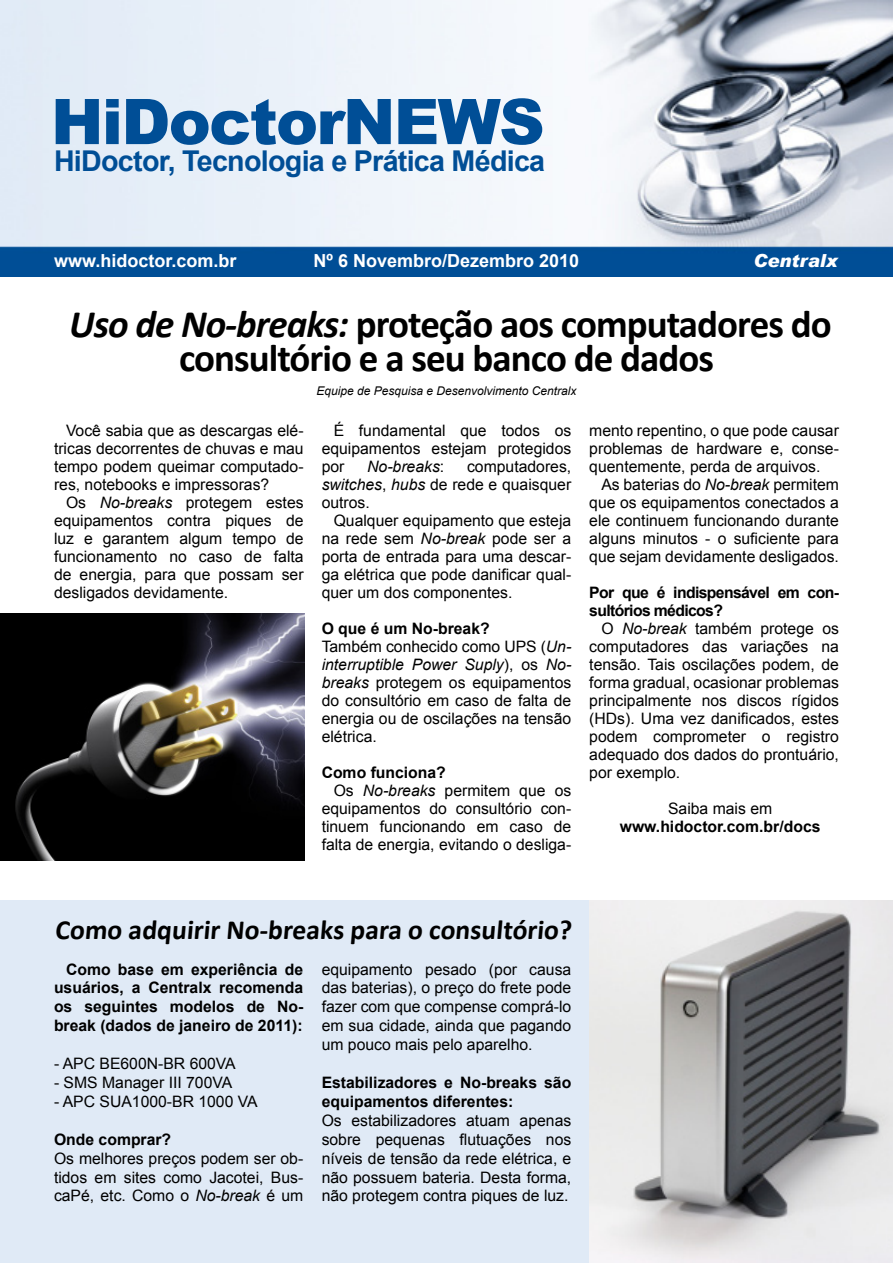
<style>
.page{position:relative;width:893px;height:1263px;background:#fff}
.page>*{position:absolute;margin:0;border:0;box-sizing:border-box;transform-origin:0 0}
.t1{font:900 63px "Arial";letter-spacing:-.025em;color:#004e96}
.t2{font:700 39px/34.5px "Calibri";letter-spacing:-.025em;color:#000;text-align:center}
.t3{font:700 28.65px "Arial";letter-spacing:-.025em;color:#004e96}
.t4{font:700 27.75px "Calibri";color:#000}
.t5{font:700 18px "Arial";color:#fff}
.t6{font:italic 900 18px "Arial";color:#fff}
.t7{font:15.75px/18px "Arial";color:#000;text-align:justify}
.t8{font:700 15.75px/18.9px "Arial";color:#000;text-align:justify}
.t9{font:700 15.75px/18px "Arial";letter-spacing:-.04em;color:#000}
.t10{font:italic 15.75px "Arial";color:#000}
.t11{font:italic 12px "Arial";color:#000}
.s1{font-style:italic}
.s2{font-weight:700}
.s3{font-style:normal}
</style>
<div class="page">
<img style="left:0;top:0;width:892px;height:276px">
<div style="left:0;top:900px;width:893px;height:363px;background:#e0eaf6"></div>
<img style="left:0;top:613px;width:304px;height:247px">
<img style="left:589px;top:900px;width:304px;height:363px">
<h1 class="t1" style="left:51px;top:87px;width:495px">HiDoctorNEWS</h1>
<h3 class="t3" style="left:54px;top:142px;width:493px">HiDoctor, Tecnologia e Prática Médica</h3>
<p class="t5" style="left:54px;top:249px;width:184px">www.hidoctor.com.br</p>
<p class="t5" style="left:314px;top:249px;width:267px">Nº 6 Novembro/Dezembro 2010</p>
<p class="t6" style="left:753px;top:250px;width:86px">Centralx</p>
<h2 class="t2" style="left:69px;top:307px;width:764px"><span class="s1">Uso de No-breaks:</span> proteção aos computadores do consultório e a seu banco de dados</h2>
<p class="t7" style="left:54px;top:422px;width:251px;text-indent:12px">Você sabia que as descargas elé&shy;tricas decorrentes de chuvas e mau tempo podem queimar computado&shy;res, notebooks e impressoras?</p>
<p class="t7" style="left:54px;top:494px;width:251px;text-indent:12px">Os <span class="s1">No-breaks</span> protegem estes equipamentos contra piques de luz e garantem algum tempo de funcionamento no caso de falta de energia, para que possam ser desligados devidamente.</p>
<p class="t11" style="left:316px;top:383px;width:262px">Equipe de Pesquisa e Desenvolvimento Centralx</p>
<p class="t7" style="left:322px;top:422px;width:251px;text-indent:12px">É fundamental que todos os equipamentos estejam protegidos por</p>
<p class="t7" style="left:322px;top:458px;width:251px;text-indent:145px">computadores, <span class="s1">switches</span>, <span class="s1">hubs</span> de rede e quaisquer outros.</p>
<p class="t7" style="left:322px;top:512px;width:251px;text-indent:12px">Qualquer equipamento que esteja na rede sem <span class="s1">No-break</span> pode ser a porta de entrada para uma descar&shy;ga elétrica que pode danificar qual&shy;quer um dos componentes.</p>
<p class="t7" style="left:322px;top:620px;width:251px;text-align:left"><span class="s2">O que é um No-break?<br></span>Também conhecido como UPS (<span class="s1">Un&shy;interruptible Power Suply</span>), os <span class="s1">No&shy;breaks</span> protegem os equipamentos do consultório em caso de falta de energia ou de oscilações na tensão elétrica.</p>
<p class="t8" style="left:322px;top:763px;width:126px">Como funciona?</p>
<p class="t7" style="left:334px;top:782px;width:239px">Os <span class="s1">No-breaks</span> permitem que os</p>
<p class="t7" style="left:322px;top:800px;width:251px">equipamentos do consultório con-</p>
<p class="t7" style="left:322px;top:818px;width:251px">tinuem funcionando em caso de</p>
<p class="t7" style="left:322px;top:836px;width:251px">falta de energia, evitando o desliga-</p>
<p class="t10" style="left:367px;top:456px;width:79px">No-breaks<span class="s3">:</span></p>
<p class="t7" style="left:589px;top:422px;width:251px">mento repentino, o que pode causar problemas de hardware e, conse&shy;quentemente, perda de arquivos.</p>
<p class="t7" style="left:589px;top:476px;width:251px;text-indent:12px">As baterias do <span class="s1">No-break</span> permitem que os equipamentos conectados a ele continuem funcionando durante alguns minutos - o suficiente para que sejam devidamente desligados.</p>
<p class="t9" style="left:589px;top:584px;width:251px">Por que é indispensável em con&shy;sultórios médicos?</p>
<p class="t7" style="left:589px;top:620px;width:251px;text-indent:12px">O <span class="s1">No-break</span> também protege os computadores das variações na tensão. Tais oscilações podem, de forma gradual, ocasionar problemas principalmente nos discos rígidos (HDs). Uma vez danificados, estes podem comprometer o registro adequado dos dados do prontuário, por exemplo.</p>
<p class="t7" style="left:668px;top:800px;width:106px">Saiba mais em</p>
<p class="t8" style="left:620px;top:817px;width:202px">www.hidoctor.com.br/docs</p>
<h3 class="t4" style="left:55px;top:912px;width:521px">Como adquirir No-breaks para o consultório?</h3>
<p class="t8" style="left:54px;top:960px;width:251px;text-indent:12px">Como base em experiência de usuários, a Centralx recomenda os seguintes modelos de No&shy;break (dados de janeiro de 2011):</p>
<p class="t7" style="left:54px;top:1055px;width:183px">- APC BE600N-BR 600VA</p>
<p class="t7" style="left:54px;top:1074px;width:180px">- SMS Manager III 700VA</p>
<p class="t7" style="left:54px;top:1092px;width:205px">- APC SUA1000-BR 1000 VA</p>
<p class="t8" style="left:54px;top:1130px;width:119px">Onde comprar?</p>
<p class="t7" style="left:54px;top:1149px;width:251px;line-height:18.9px">Os melhores preços podem ser ob&shy;tidos em sites como Jacotei, Bus&shy;caPé, etc. Como o <span class="s1">No-break</span> é um</p>
<p class="t7" style="left:322px;top:960px;width:251px;line-height:18.9px">equipamento pesado (por causa das baterias), o preço do frete pode fazer com que compense comprá-lo em sua cidade, ainda que pagando um pouco mais pelo aparelho.</p>
<p class="t8" style="left:322px;top:1073px;width:251px">Estabilizadores e No-breaks são equipamentos diferentes:</p>
<p class="t7" style="left:322px;top:1111px;width:251px;line-height:18.9px">Os estabilizadores atuam apenas sobre pequenas flutuações nos níveis de tensão da rede elétrica, e não possuem bateria. Desta forma, não protegem contra piques de luz.</p>
</div>
